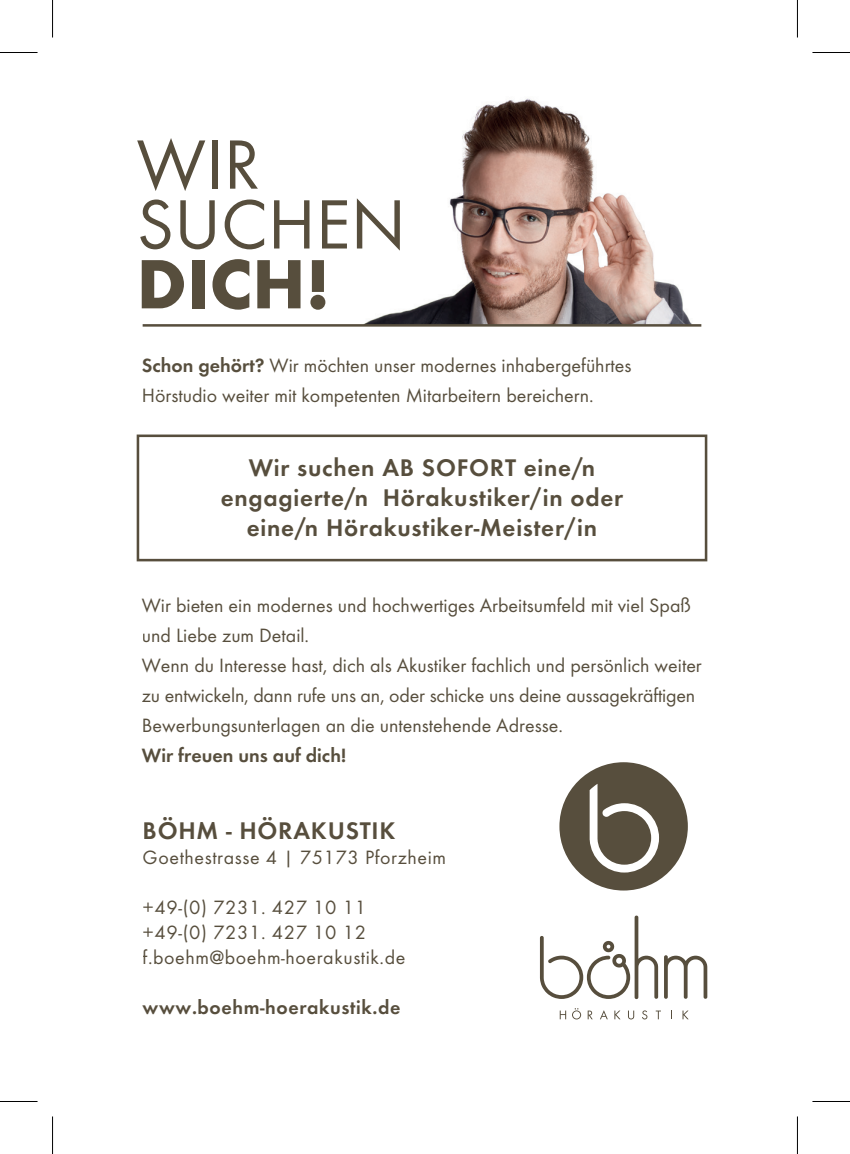
<style>
.page{position:relative;width:850px;height:1154px;background:#fff}
.page>*{position:absolute;margin:0;border:0;box-sizing:border-box;transform-origin:0 0}
.t1{font:72.25px/59.8px "Futura T";color:#574e3d}
.t2{font:700 72.25px "Futura T";color:#574e3d}
.t3{font:600 25px/30px "Futura T";letter-spacing:.03em;color:#574e3d;text-align:center}
.t4{font:20px/30px "Futura T";color:#574e3d}
.t5{font:20px/25px "Futura T";letter-spacing:.03em;color:#574e3d}
.t6{font:600 20px "Futura T";letter-spacing:.03em;color:#574e3d}
.t7{font:600 20px "Futura T";color:#574e3d}
.s1{font-weight:600}
</style>
<div class="page">
<img style="left:363px;top:98px;width:329px;height:226px">
<svg style="left:559px;top:1008px;width:22px;height:11px"></svg>
<svg style="left:587px;top:1010px;width:5px;height:9px"></svg>
<svg style="left:600px;top:1010px;width:7px;height:9px"></svg>
<svg style="left:614px;top:1010px;width:6px;height:9px"></svg>
<svg style="left:628px;top:1010px;width:6px;height:9px"></svg>
<svg style="left:642px;top:1010px;width:5px;height:9px"></svg>
<svg style="left:655px;top:1010px;width:5px;height:9px"></svg>
<svg style="left:682px;top:1010px;width:6px;height:9px"></svg>
<svg style="left:559px;top:762px;width:128px;height:128px"></svg>
<svg style="left:664px;top:955px;width:43px;height:44px"></svg>
<svg style="left:540px;top:915px;width:117px;height:84px"></svg>
<img style="left:332px;top:198px;width:67px;height:53px">
<div style="left:137px;top:434px;width:570px;height:127px;background:#fff;border:3px solid #574e3d"></div>
<hr style="left:142px;top:324px;width:559px;height:3px;background:#574e3d">
<hr style="left:0;top:52px;width:38px;height:1px;background:#000">
<hr style="left:812px;top:52px;width:37px;height:1px;background:#000">
<hr style="left:0;top:1101px;width:38px;height:1px;background:#000">
<hr style="left:812px;top:1101px;width:37px;height:1px;background:#000">
<hr style="left:52px;top:0;width:1px;height:38px;background:#000">
<hr style="left:52px;top:1116px;width:1px;height:38px;background:#000">
<hr style="left:796px;top:0;width:1px;height:38px;background:#000">
<hr style="left:796px;top:1116px;width:1px;height:38px;background:#000">
<h1 class="t1" style="left:137px;top:134px;width:271px">WIR<br>SUCHEN</h1>
<h1 class="t2" style="left:137px;top:242px;width:195px">DICH!</h1>
<p class="t4" style="left:142px;top:350px;width:491px"><span class="s1">Schon gehört?</span> Wir möchten unser modernes inhabergeführtes<br>Hörstudio weiter mit kompetenten Mitarbeitern bereichern.</p>
<p class="t3" style="left:221px;top:453px;width:403px">Wir suchen AB SOFORT eine/n engagierte/n Hörakustiker/in oder eine/n Hörakustiker-Meister/in</p>
<p class="t4" style="left:142px;top:590px;width:561px">Wir bieten ein modernes und hochwertiges Arbeitsumfeld mit viel Spaß und Liebe zum Detail.<br>Wenn du Interesse hast, dich als Akustiker fachlich und persönlich weiter zu entwickeln, dann rufe uns an, oder schicke uns deine aussagekräftigen Bewerbungsunterlagen an die untenstehende Adresse.</p>
<p class="t7" style="left:142px;top:743px;width:205px">Wir freuen uns auf dich!</p>
<p class="t3" style="left:142px;top:816px;width:254px">BÖHM - HÖRAKUSTIK</p>
<p class="t5" style="left:142px;top:845px;width:305px">Goethestrasse 4 | 75173 Pforzheim</p>
<p class="t5" style="left:142px;top:895px;width:264px">+49-(0) 7231. 427 10 11 +49-(0) 7231. 427 10 12 f.boehm@boehm-hoerakustik.de</p>
<p class="t6" style="left:142px;top:996px;width:259px">www.boehm-hoerakustik.de</p>
</div>
